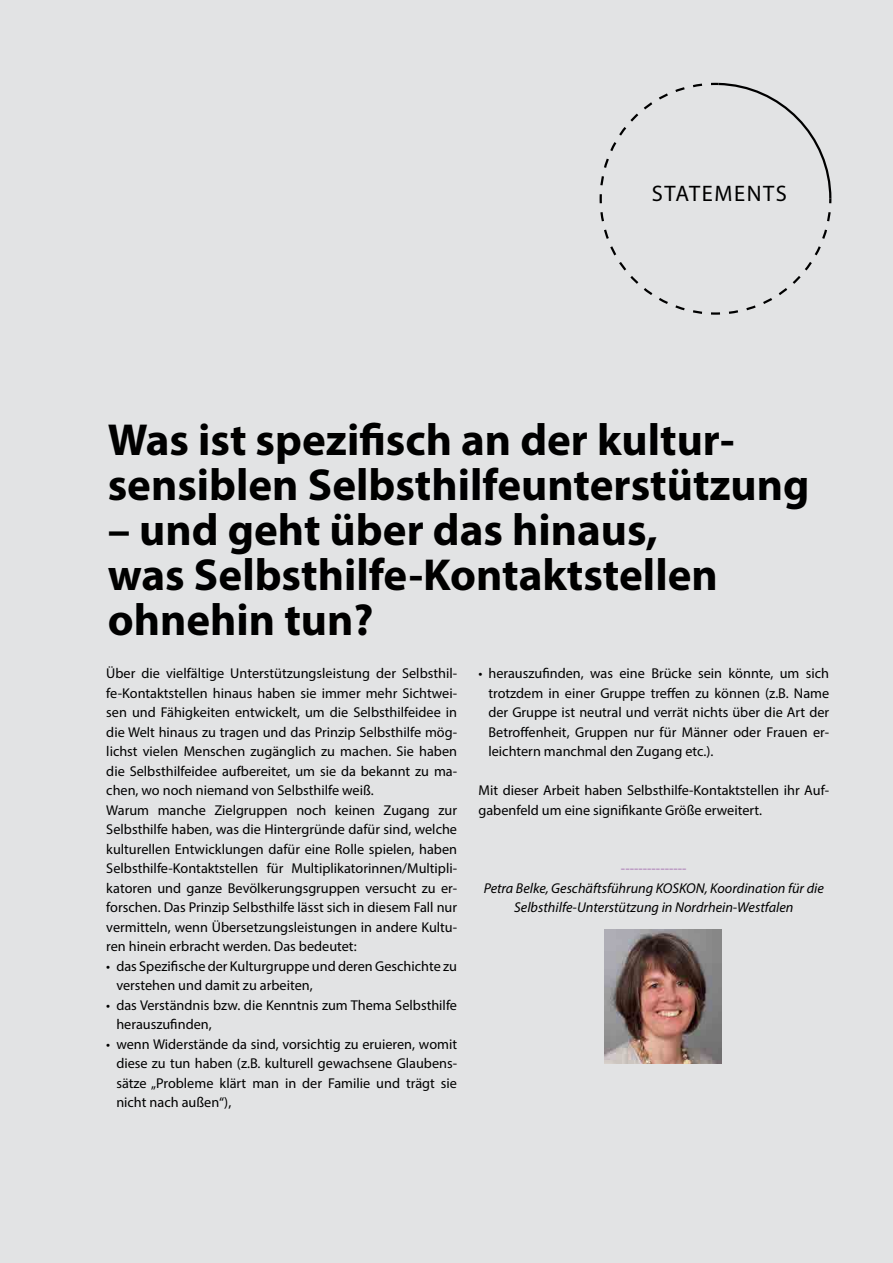
<style>
.page{position:relative;width:893px;height:1263px;background:#e2e3e4}
.page>*{position:absolute;margin:0;border:0;box-sizing:border-box;transform-origin:0 0}
.t1{font:700 45px/45px "Myriad Pro";color:#000}
.t2{font:22.5px "Myriad Pro";letter-spacing:.07em;color:#000}
.t3{font:14.25px/19.5px "Myriad Pro";color:#000}
.t4{font:italic 14.25px/19.5px "Myriad Pro";color:#000;text-align:center}
.t5{font:14.25px "Myriad Pro";color:#a978b4}
</style>
<div class="page">
<svg style="left:599px;top:82px;width:117px;height:233px"></svg>
<svg style="left:716px;top:82px;width:116px;height:233px"></svg>
<img style="left:604px;top:929px;width:117px;height:135px">
<h2 class="t2" style="left:652px;top:180px;width:137px">STATEMENTS</h2>
<h3 class="t1" style="left:108px;top:416px;width:703px">Was ist spezifisch an der kultur&shy;sensiblen Selbsthilfeunterstützung</h3>
<h3 class="t1" style="left:108px;top:506px;width:612px">– und geht über das hinaus, was Selbsthilfe-Kontaktstellen ohnehin tun?</h3>
<p class="t3" style="left:106px;top:663px;width:352px">Über die vielfältige Unterstützungsleistung der Selbsthil&shy;fe-Kontaktstellen hinaus haben sie immer mehr Sichtwei&shy;sen und Fähigkeiten entwickelt, um die Selbsthilfeidee in die Welt hinaus zu tragen und das Prinzip Selbsthilfe mög&shy;lichst vielen Menschen zugänglich zu machen. Sie haben die Selbsthilfeidee aufbereitet, um sie da bekannt zu ma&shy;chen, wo noch niemand von Selbsthilfe weiß.<br>Warum manche Zielgruppen noch keinen Zugang zur Selbsthilfe haben, was die Hintergründe dafür sind, welche kulturellen Entwicklungen dafür eine Rolle spielen, haben Selbsthilfe-Kontaktstellen für Multiplikatorinnen/Multipli&shy;katoren und ganze Bevölkerungsgruppen versucht zu er&shy;forschen. Das Prinzip Selbsthilfe lässt sich in diesem Fall nur vermitteln, wenn Übersetzungsleistungen in andere Kultu&shy;ren hinein erbracht werden. Das bedeutet:</p>
<p class="t3" style="left:116px;top:956px;width:342px;text-indent:-10px">• das Spezifische der Kulturgruppe und deren Geschichte zu verstehen und damit zu arbeiten,</p>
<p class="t3" style="left:116px;top:995px;width:342px;text-indent:-10px">• das Verständnis bzw. die Kenntnis zum Thema Selbsthilfe herauszufinden,</p>
<p class="t3" style="left:116px;top:1034px;width:342px;text-align:justify;text-indent:-10px">• wenn Widerstände da sind, vorsichtig zu eruieren, womit diese zu tun haben (z.B. kulturell gewachsene Glaubens&shy;sätze „Probleme klärt man in der Familie und trägt sie nicht nach außen“),</p>
<p class="t3" style="left:488px;top:663px;width:342px;text-align:justify;text-indent:-10px">• herauszufinden, was eine Brücke sein könnte, um sich trotzdem in einer Gruppe treffen zu können (z.B. Name der Gruppe ist neutral und verrät nichts über die Art der Betroffenheit, Gruppen nur für Männer oder Frauen er&shy;leichtern manchmal den Zugang etc.).</p>
<p class="t3" style="left:478px;top:780px;width:352px">Mit dieser Arbeit haben Selbsthilfe-Kontaktstellen ihr Auf&shy;gabenfeld um eine signifikante Größe erweitert.</p>
<p class="t5" style="left:621px;top:860px;width:67px">---------------</p>
<p class="t4" style="left:484px;top:878px;width:342px">Petra Belke, Geschäftsführung KOSKON, Koordination für die<br>Selbsthilfe-Unterstützung in Nordrhein-Westfalen</p>
</div>
